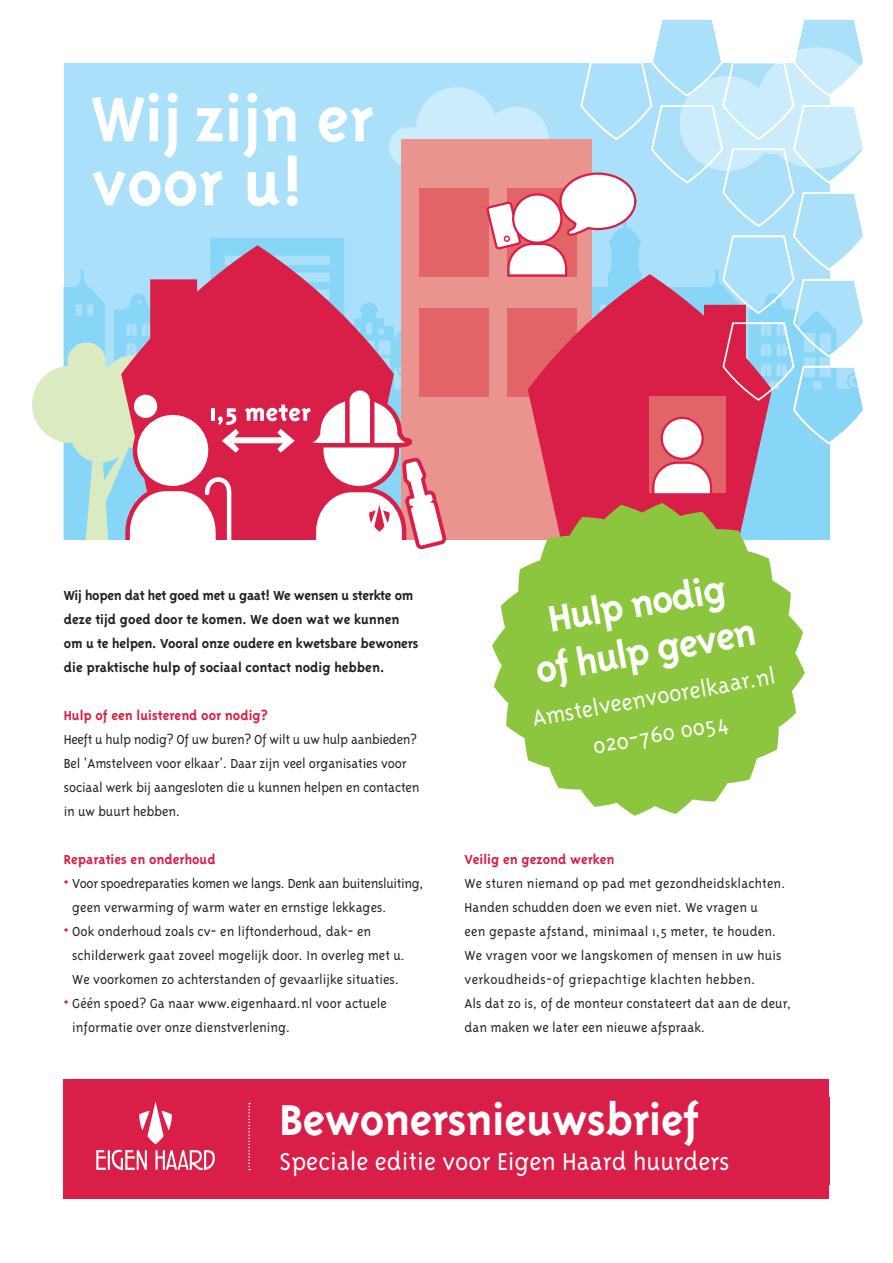
<style>
.page{position:relative;width:893px;height:1263px;background:#fff}
.page>*{position:absolute;margin:0;border:0;box-sizing:border-box;transform-origin:0 0}
.t1{font:700 72px "Triplex";color:#fff}
.t2{font:700 49.5px "Triplex";letter-spacing:-.01em;color:#fff}
.t3{font:700 42.45px/47.7px "Triplex";color:#fff;text-align:center}
.t4{font:300 28.05px "Triplex";color:#fff}
.t5{font:300 25.8px "Triplex";color:#fff}
.t6{font:300 15px/24px "Triplex";color:#231f20}
.t7{font:700 15px/24px "Triplex";letter-spacing:-.01em;color:#231f20}
.t8{font:300 15px/24px "Triplex";letter-spacing:-.02em;color:#231f20}
.t9{font:700 15px "Triplex";color:#d91e47}
.s1{font-weight:700;color:#d91e47}
</style>
<div class="page">
<div style="left:64px;top:64px;width:144px;height:477px;background:#aae0f9"></div>
<svg style="left:64px;top:269px;width:57px;height:73px;fill:#88d6f7"></svg>
<div style="left:171px;top:64px;width:658px;height:477px;background:#aae0f9"></div>
<svg style="left:210px;top:238px;width:619px;height:281px;background:#8ed6f5"></svg>
<div style="left:171px;top:519px;width:658px;height:22px;background:#88d6f7"></div>
<div style="left:64px;top:1080px;width:765px;height:119px;background:#d91e47"></div>
<svg style="left:96px;top:1101px;width:119px;height:69px"></svg>
<svg style="left:248px;top:1103px;width:2px;height:67px"></svg>
<div style="left:402px;top:139px;width:190px;height:402px;background:#ea948f"></div>
<div style="left:507px;top:309px;width:70px;height:88px;background:#e26467"></div>
<div style="left:419px;top:309px;width:70px;height:88px;background:#e26467"></div>
<svg style="left:389px;top:87px;width:190px;height:191px"></svg>
<svg style="left:121px;top:245px;width:273px;height:296px;fill:#d91e47"></svg>
<div style="left:232px;top:437px;width:58px;height:6px;background:#fff"></div>
<svg style="left:32px;top:342px;width:207px;height:199px;background:#dbb1b7"></svg>
<svg style="left:528px;top:274px;width:244px;height:229px;fill:#d91e47"></svg>
<div style="left:650px;top:397px;width:76px;height:96px;background:#e26467"></div>
<svg style="left:661px;top:417px;width:43px;height:43px"></svg>
<svg style="left:651px;top:461px;width:62px;height:36px"></svg>
<svg style="left:579px;top:20px;width:284px;height:426px"></svg>
<svg style="left:680px;top:47px;width:183px;height:124px"></svg>
<svg style="left:492px;top:503px;width:313px;height:313px;fill:#8bc63e"></svg>
<svg style="left:245px;top:384px;width:340px;height:170px"></svg>
<p class="t1" style="left:91px;top:78px;width:284px">Wij zijn er</p>
<p class="t1" style="left:91px;top:142px;width:214px">voor u!</p>
<p class="t7" style="left:64px;top:583px;width:356px">Wij hopen dat het goed met u gaat! We wensen u sterkte om deze tijd goed door te komen. We doen wat we kunnen om u te helpen. Vooral onze oudere en kwetsbare bewoners die praktische hulp of sociaal contact nodig hebben.</p>
<p class="t9" style="left:64px;top:707px;width:206px">Hulp of een luisterend oor nodig?</p>
<p class="t6" style="left:64px;top:727px;width:357px">Heeft u hulp nodig? Of uw buren? Of wilt u uw hulp aanbieden?<br>Bel ‘Amstelveen voor elkaar’. Daar zijn veel organisaties voor sociaal werk bij aangesloten die u kunnen helpen en contacten in uw buurt hebben.</p>
<p class="t9" style="left:64px;top:851px;width:154px">Reparaties en onderhoud\</p>
<p class="t8" style="left:72px;top:871px;width:353px;text-indent:-8px"><span class="s1">•</span> Voor spoedreparaties komen we langs. Denk aan buitensluiting, geen verwarming of warm water en ernstige lekkages.</p>
<p class="t6" style="left:72px;top:919px;width:334px;text-indent:-8px"><span class="s1">•</span> Ook onderhoud zoals cv- en liftonderhoud, dak- en schilderwerk gaat zoveel mogelijk door. In overleg met u.<br>We voorkomen zo achterstanden of gevaarlijke situaties.</p>
<p class="t6" style="left:72px;top:991px;width:316px;text-indent:-8px"><span class="s1">•</span> Géén spoed? Ga naar www.eigenhaard.nl voor actuele informatie over onze dienstverlening.</p>
<p class="t3" style="left:523px;top:599px;width:225px;rotate:-10deg">Hulp nodig of hulp geven</p>
<p class="t5" style="left:530px;top:704px;width:248px;rotate:-10deg">Amstelveenvoorelkaar.nl</p>
<p class="t5" style="left:591px;top:732px;width:138px;rotate:-10deg">020-760 0054</p>
<p class="t9" style="left:465px;top:851px;width:151px">Veilig en gezond werken</p>
<p class="t6" style="left:465px;top:871px;width:328px">We sturen niemand op pad met gezondheidsklachten.<br>Handen schudden doen we even niet. We vragen u<br>een gepaste afstand, minimaal 1,5 meter, te houden.<br>We vragen voor we langskomen of mensen in uw huis verkoudheids-of griepachtige klachten hebben.<br>Als dat zo is, of de monteur constateert dat aan de deur, dan maken we later een nieuwe afspraak.</p>
<p class="t2" style="left:280px;top:1092px;width:421px">Bewonersnieuwsbrief</p>
<p class="t4" style="left:280px;top:1146px;width:451px">Speciale editie voor Eigen Haard huurders</p>
</div>
